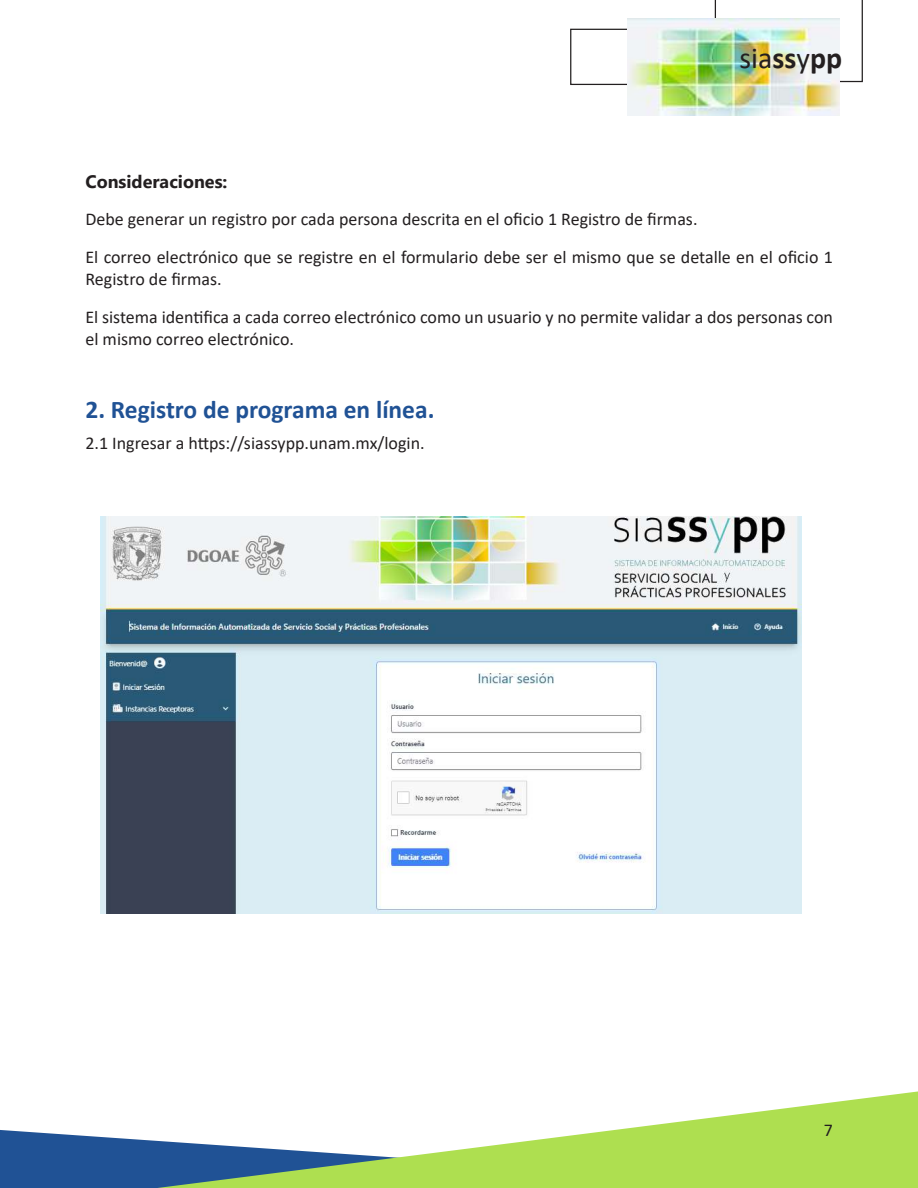
<style>
.page{position:relative;width:918px;height:1188px;background:#fff}
.page>*{position:absolute;margin:0;border:0;box-sizing:border-box;transform-origin:0 0}
.t1{font:30px "Calibri";color:#231f20}
.t2{font:700 25.5px "Calibri";color:#205295}
.t3{font:18px/37.5px "Calibri";color:#231f20}
.t4{font:700 18px "Segoe UI";color:#231f20}
.s1{font-weight:700}
</style>
<div class="page">
<svg style="left:715px;top:0;width:148px;height:82px"></svg>
<div style="left:570px;top:29px;width:121px;height:56px;border:1px solid #231f20"></div>
<img style="left:628px;top:19px;width:211px;height:96px">
<svg style="left:0;top:1130px;width:157px;height:58px;background:#34629e"></svg>
<svg style="left:157px;top:1091px;width:761px;height:97px"></svg>
<img style="left:100px;top:517px;width:701px;height:397px">
<h1 class="t1" style="left:740px;top:37px;width:104px">sia<span class="s1">ss</span>y<span class="s1">pp</span></h1>
<p class="t4" style="left:85px;top:164px;width:144px">Consideraciones:</p>
<p class="t3" style="left:85px;top:200px;width:749px">Debe generar un registro por cada persona descrita en el oficio 1 Registro de firmas.<br>El correo electrónico que se registre en el formulario debe ser el mismo que se detalle en el oficio 1</p>
<p class="t3" style="left:85px;top:260px;width:749px">Registro de firmas.<br>El sistema identifica a cada correo electrónico como un usuario y no permite validar a dos personas con</p>
<p class="t3" style="left:85px;top:320px;width:210px">el mismo correo electrónico.</p>
<h2 class="t2" style="left:85px;top:391px;width:351px">2. Registro de programa en línea.</h2>
<p class="t3" style="left:85px;top:424px;width:341px">2.1 Ingresar a https://siassypp.unam.mx/login.</p>
<p class="t3" style="left:824px;top:1110px;width:11px">7</p>
</div>
